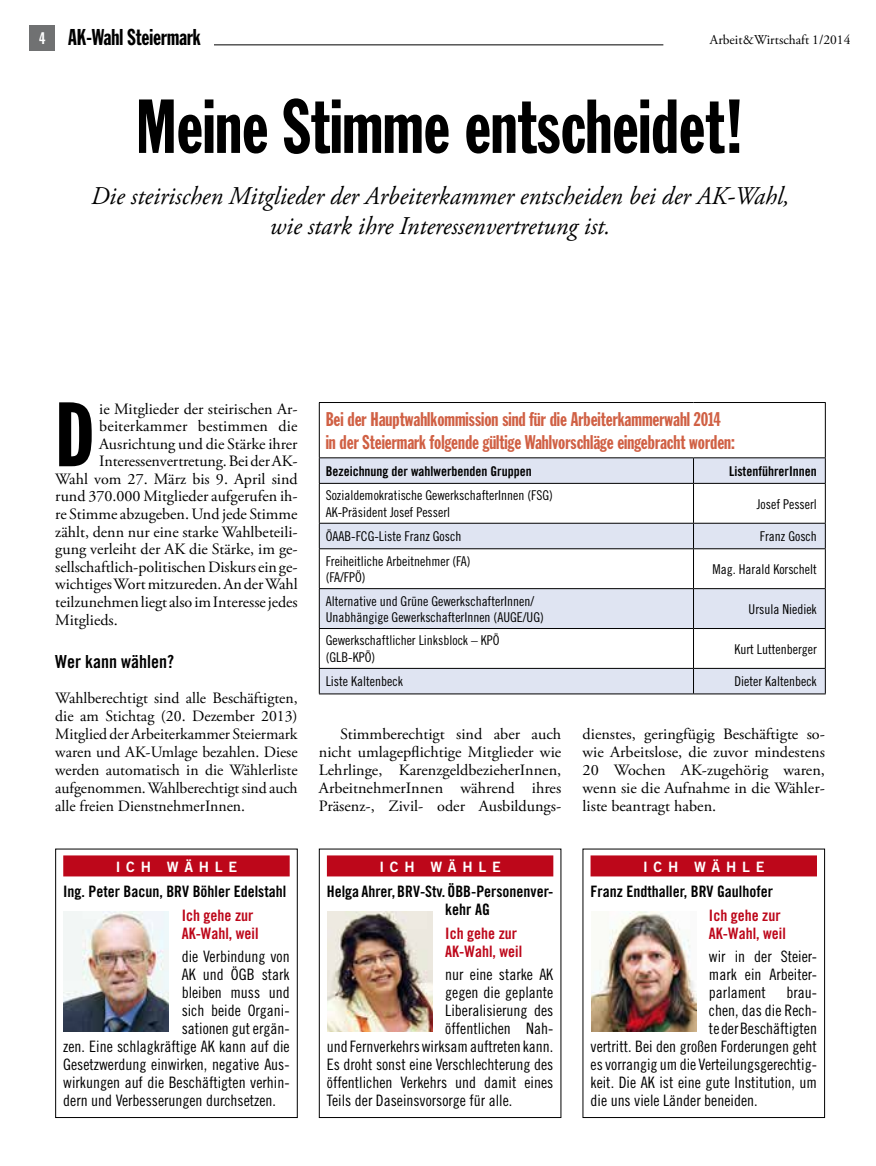
<style>
.page{position:relative;width:876px;height:1166px;background:#fff}
.page>*{position:absolute;margin:0;border:0;box-sizing:border-box;transform-origin:0 0}
.t1{font:89.7px "Franklin Gothic Std Extra Cond";color:#000}
.t2{font:75px "Franklin Gothic Std Extra Cond";color:#000}
.t3{font:italic 25.5px/30px "Adobe Garamond Pro";color:#000;text-align:center}
.t4{font:22.5px "Franklin Gothic Std Extra Cond";color:#000}
.t5{font:19.5px/22.5px "Franklin Gothic Std Extra Cond";color:#d06044}
.t6{font:18px "Trade Gothic Bold Cond Twenty";color:#000}
.t7{font:15.75px/18px "Adobe Garamond Pro";color:#000;text-align:justify}
.t8{font:15.75px/18px "Trade Gothic Cond Eighteen";color:#000;text-align:justify}
.t9{font:15.75px/18px "Trade Gothic Bold Cond Twenty";color:#000}
.t10{font:15.75px/18px "Trade Gothic Bold Cond Twenty";color:#bd071a}
.t11{font:14.25px "Trade Gothic Bold Two";letter-spacing:.4em;color:#fff}
.t12{font:13.5px/16.5px "Trade Gothic Cond Eighteen";color:#000}
.t13{font:13.5px "Trade Gothic Bold Cond Twenty";color:#000}
.t14{font:13.5px "Adobe Garamond Pro";color:#000}
.s1{font-size:16.5px;color:#fff}
</style>
<div class="page">
<hr style="left:68px;top:44px;width:595px;height:1px;background:#000">
<div style="left:30px;top:26px;width:25px;height:25px;background:#707172"></div>
<div style="left:68px;top:28px;width:146px;height:21px;background:#fff"></div>
<div style="left:63px;top:855px;width:227px;height:21px;background:#bd071a"></div>
<div style="left:55px;top:848px;width:243px;height:269px;border:1px solid #000"></div>
<img style="left:64px;top:911px;width:105px;height:120px">
<div style="left:590px;top:855px;width:227px;height:21px;background:#bd071a"></div>
<img style="left:591px;top:911px;width:105px;height:120px">
<div style="left:327px;top:855px;width:226px;height:21px;background:#bd071a"></div>
<img style="left:327px;top:911px;width:106px;height:120px">
<svg style="left:320px;top:458px;width:505px;height:235px;fill:#dfe4f2"></svg>
<hr style="left:319px;top:402px;width:374px;height:1px;background:#000">
<hr style="left:319px;top:403px;width:1px;height:54px;background:#000">
<hr style="left:693px;top:402px;width:133px;height:1px;background:#000">
<hr style="left:825px;top:403px;width:1px;height:54px;background:#000">
<hr style="left:319px;top:483px;width:1px;height:39px;background:#000">
<hr style="left:693px;top:483px;width:1px;height:39px;background:#000">
<hr style="left:825px;top:483px;width:1px;height:39px;background:#000">
<hr style="left:319px;top:549px;width:1px;height:39px;background:#000">
<hr style="left:693px;top:549px;width:1px;height:39px;background:#000">
<hr style="left:825px;top:549px;width:1px;height:39px;background:#000">
<hr style="left:319px;top:628px;width:1px;height:39px;background:#000">
<hr style="left:693px;top:628px;width:1px;height:39px;background:#000">
<hr style="left:825px;top:628px;width:1px;height:39px;background:#000">
<svg style="left:319px;top:668px;width:1px;height:25px"></svg>
<svg style="left:693px;top:668px;width:1px;height:25px"></svg>
<svg style="left:825px;top:668px;width:1px;height:25px"></svg>
<hr style="left:319px;top:457px;width:374px;height:1px;background:#000">
<svg style="left:319px;top:458px;width:1px;height:25px"></svg>
<hr style="left:319px;top:483px;width:374px;height:1px;background:#000">
<hr style="left:693px;top:457px;width:133px;height:1px;background:#000">
<svg style="left:693px;top:458px;width:1px;height:25px"></svg>
<hr style="left:693px;top:483px;width:133px;height:1px;background:#000">
<svg style="left:825px;top:458px;width:1px;height:25px"></svg>
<hr style="left:319px;top:693px;width:374px;height:1px;background:#000">
<hr style="left:693px;top:693px;width:133px;height:1px;background:#000">
<hr style="left:319px;top:588px;width:374px;height:1px;background:#000">
<hr style="left:319px;top:589px;width:1px;height:39px;background:#000">
<hr style="left:319px;top:628px;width:374px;height:1px;background:#000">
<hr style="left:319px;top:667px;width:374px;height:1px;background:#000">
<hr style="left:693px;top:588px;width:133px;height:1px;background:#000">
<hr style="left:693px;top:589px;width:1px;height:39px;background:#000">
<hr style="left:693px;top:628px;width:133px;height:1px;background:#000">
<hr style="left:693px;top:667px;width:133px;height:1px;background:#000">
<hr style="left:825px;top:589px;width:1px;height:39px;background:#000">
<hr style="left:319px;top:522px;width:374px;height:1px;background:#000">
<svg style="left:319px;top:523px;width:1px;height:25px"></svg>
<hr style="left:319px;top:548px;width:374px;height:1px;background:#000">
<hr style="left:693px;top:522px;width:133px;height:1px;background:#000">
<svg style="left:693px;top:523px;width:1px;height:25px"></svg>
<hr style="left:693px;top:548px;width:133px;height:1px;background:#000">
<svg style="left:825px;top:523px;width:1px;height:25px"></svg>
<h3 class="t4" style="left:40px;top:25px;width:163px"><span class="s1">4</span> AK-Wahl Steiermark</h3>
<p class="t14" style="left:710px;top:32px;width:142px">Arbeit&amp;Wirtschaft 1/2014</p>
<h2 class="t2" style="left:136px;top:86px;width:609px">Meine Stimme entscheidet!</h2>
<h3 class="t3" style="left:91px;top:182px;width:700px">Die steirischen Mitglieder der Arbeiterkammer entscheiden bei der AK-Wahl, wie stark ihre Interessenvertretung ist.</h3>
<h1 class="t1" style="left:55px;top:386px;width:41px">D</h1>
<p class="t7" style="left:99px;top:400px;width:200px">ie Mitglieder der steirischen Ar-</p>
<p class="t7" style="left:99px;top:417px;width:200px">beiterkammer bestimmen die</p>
<p class="t7" style="left:99px;top:435px;width:200px">Ausrichtung und die Stärke ihrer</p>
<p class="t7" style="left:99px;top:452px;width:200px">Interessenvertretung. Bei der AK-</p>
<p class="t7" style="left:55px;top:470px;width:244px">Wahl vom 27. März bis 9. April sind</p>
<p class="t7" style="left:55px;top:488px;width:244px">rund 370.000 Mitglieder aufgerufen ih-</p>
<p class="t7" style="left:55px;top:505px;width:244px">re Stimme abzugeben. Und jede Stimme</p>
<p class="t7" style="left:55px;top:523px;width:244px">zählt, denn nur eine starke Wahlbeteili-</p>
<p class="t7" style="left:55px;top:540px;width:244px">gung verleiht der AK die Stärke, im ge-</p>
<p class="t7" style="left:55px;top:558px;width:244px">sellschaftlich-politischen Diskurs ein ge-</p>
<p class="t7" style="left:55px;top:575px;width:244px">wichtiges Wort mitzureden. An der Wahl</p>
<p class="t7" style="left:55px;top:593px;width:244px">teilzunehmen liegt also im Interesse jedes</p>
<p class="t7" style="left:55px;top:611px;width:64px">Mitglieds.</p>
<p class="t6" style="left:55px;top:650px;width:120px">Wer kann wählen?</p>
<p class="t7" style="left:55px;top:689px;width:244px">Wahlberechtigt sind alle Beschäftigten, die am Stichtag (20. Dezember 2013)<br>Mitglied der Arbeiterkammer Steiermark waren und AK-Umlage bezahlen. Diese werden automatisch in die Wählerliste aufgenommen. Wahlberechtigt sind auch alle freien DienstnehmerInnen.</p>
<p class="t11" style="left:116px;top:857px;width:123px">ICH WÄHLE</p>
<p class="t9" style="left:63px;top:881px;width:224px">Ing. Peter Bacun, BRV Böhler Edelstahl</p>
<p class="t10" style="left:182px;top:906px;width:78px">Ich gehe zur<br>AK-Wahl, weil</p>
<p class="t8" style="left:182px;top:946px;width:109px">die Verbindung von</p>
<p class="t8" style="left:182px;top:964px;width:109px">AK und ÖGB stark</p>
<p class="t8" style="left:182px;top:982px;width:109px">bleiben muss und</p>
<p class="t8" style="left:182px;top:1000px;width:109px">sich beide Organi-</p>
<p class="t8" style="left:182px;top:1018px;width:109px">sationen gut ergän-</p>
<p class="t8" style="left:63px;top:1036px;width:228px">zen. Eine schlagkräftige AK kann auf die</p>
<p class="t8" style="left:63px;top:1054px;width:228px">Gesetzwerdung einwirken, negative Aus-</p>
<p class="t8" style="left:63px;top:1072px;width:228px">wirkungen auf die Beschäftigten verhin-</p>
<p class="t8" style="left:63px;top:1090px;width:214px">dern und Verbesserungen durchsetzen.</p>
<p class="t5" style="left:326px;top:408px;width:411px">Bei der Hauptwahlkommission sind für die Arbeiterkammerwahl 2014 in der Steiermark folgende gültige Wahlvorschläge eingebracht worden:</p>
<p class="t13" style="left:326px;top:462px;width:208px">Bezeichnung der wahlwerbenden Gruppen</p>
<p class="t13" style="left:729px;top:462px;width:89px">ListenführerInnen</p>
<p class="t12" style="left:326px;top:487px;width:229px">Sozialdemokratische GewerkschafterInnen (FSG)<br>AK-Präsident Josef Pesserl</p>
<p class="t12" style="left:757px;top:495px;width:62px">Josef Pesserl</p>
<p class="t12" style="left:326px;top:528px;width:137px">ÖAAB-FCG-Liste Franz Gosch</p>
<p class="t12" style="left:760px;top:528px;width:58px">Franz Gosch</p>
<p class="t12" style="left:326px;top:552px;width:146px">Freiheitliche Arbeitnehmer (FA) (FA/FPÖ)</p>
<p class="t12" style="left:713px;top:560px;width:106px">Mag. Harald Korschelt</p>
<p class="t12" style="left:326px;top:592px;width:220px">Alternative und Grüne GewerkschafterInnen/<br>Unabhängige GewerkschafterInnen (AUGE/UG)</p>
<p class="t12" style="left:749px;top:600px;width:70px">Ursula Niediek</p>
<p class="t12" style="left:326px;top:632px;width:175px">Gewerkschaftlicher Linksblock – KPÖ (GLB-KPÖ)</p>
<p class="t12" style="left:734px;top:640px;width:84px">Kurt Luttenberger</p>
<p class="t12" style="left:326px;top:673px;width:79px">Liste Kaltenbeck</p>
<p class="t12" style="left:734px;top:673px;width:84px">Dieter Kaltenbeck</p>
<p class="t7" style="left:319px;top:725px;width:244px;text-indent:21px">Stimmberechtigt sind aber auch nicht umlagepflichtige Mitglieder wie Lehrlinge, KarenzgeldbezieherInnen, ArbeitnehmerInnen während ihres Präsenz-, Zivil- oder Ausbildungs-</p>
<p class="t7" style="left:583px;top:725px;width:244px">dienstes, geringfügig Beschäftigte so&shy;wie Arbeitslose, die zuvor mindestens 20 Wochen AK-zugehörig waren, wenn sie die Aufnahme in die Wähler&shy;liste beantragt haben.</p>
<p class="t11" style="left:379px;top:857px;width:123px">ICH WÄHLE</p>
<p class="t9" style="left:445px;top:881px;width:109px;text-indent:-118px">Helga Ahrer, BRV-Stv. ÖBB-Personenver&shy;kehr AG</p>
<p class="t10" style="left:445px;top:924px;width:78px">Ich gehe zur<br>AK-Wahl, weil</p>
<p class="t8" style="left:445px;top:964px;width:109px">nur eine starke AK</p>
<p class="t8" style="left:445px;top:982px;width:109px">gegen die geplante</p>
<p class="t8" style="left:445px;top:1000px;width:109px">Liberalisierung des</p>
<p class="t8" style="left:445px;top:1018px;width:109px">öffentlichen Nah-</p>
<p class="t8" style="left:327px;top:1036px;width:228px">und Fernverkehrs wirksam auftreten kann.</p>
<p class="t8" style="left:327px;top:1054px;width:228px">Es droht sonst eine Verschlechterung des</p>
<p class="t8" style="left:327px;top:1072px;width:228px">öffentlichen Verkehrs und damit eines</p>
<p class="t8" style="left:327px;top:1090px;width:187px">Teils der Daseinsvorsorge für alle.</p>
<p class="t11" style="left:643px;top:857px;width:123px">ICH WÄHLE</p>
<p class="t9" style="left:590px;top:881px;width:184px">Franz Endthaller, BRV Gaulhofer</p>
<p class="t10" style="left:709px;top:906px;width:78px">Ich gehe zur<br>AK-Wahl, weil</p>
<p class="t8" style="left:709px;top:946px;width:109px">wir in der Steier&shy;mark ein Arbeiter&shy;parlament</p>
<p class="t8" style="left:786px;top:982px;width:32px">brau-</p>
<p class="t8" style="left:709px;top:1000px;width:109px">chen, das die Rech-</p>
<p class="t8" style="left:709px;top:1018px;width:110px">te der Beschäftigten</p>
<p class="t8" style="left:590px;top:1036px;width:228px">vertritt. Bei den großen Forderungen geht</p>
<p class="t8" style="left:590px;top:1054px;width:228px">es vorrangig um die Verteilungsgerechtig-</p>
<p class="t8" style="left:590px;top:1072px;width:228px">keit. Die AK ist eine gute Institution, um</p>
<p class="t8" style="left:590px;top:1090px;width:169px">die uns viele Länder beneiden.</p>
</div>
